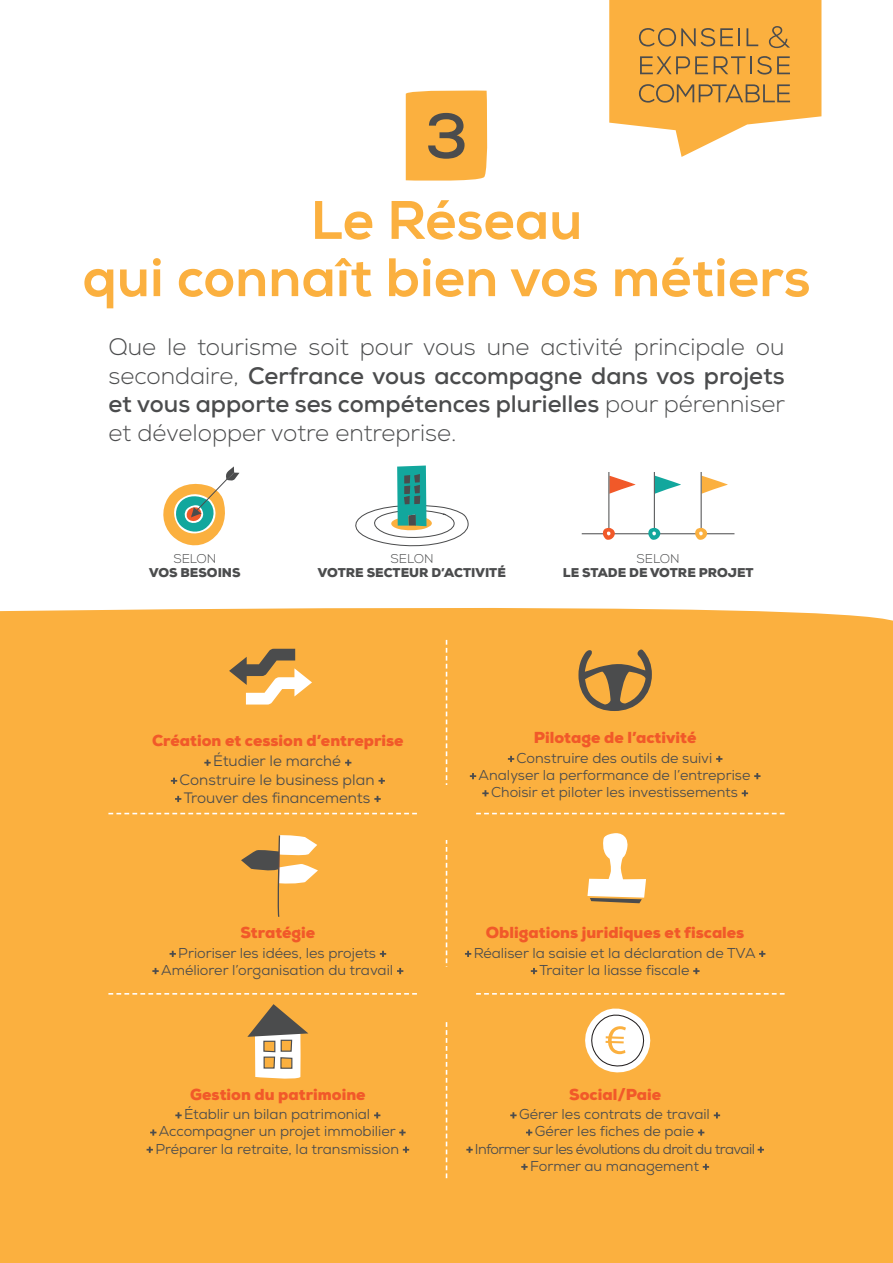
<style>
.page{position:relative;width:893px;height:1263px;background:#fff}
.page>*{position:absolute;margin:0;border:0;box-sizing:border-box;transform-origin:0 0}
.t1{font:700 63.6px "Nexa";color:#4b4c4d}
.t2{font:54px/57.3px "Nexa X Bold";color:#fbb03f;text-align:center}
.t3{font:300 23.85px/28.7px "Nexa";color:#4b4c4d;text-align:justify}
.t4{font:900 15.9px "Nexa";color:#f15929}
.t5{font:15.15px/18.1px "Nexa";color:#4b4c4d;text-align:center}
.t6{font:14.25px/17.1px "Nexa";color:#4b4c4d;text-align:center}
.t7{font:900 12.75px "Nexa";color:#4b4c4d}
.t8{font:300 12.75px "Nexa";color:#4b4c4d}
.s1{font-weight:700}
</style>
<div class="page">
<div style="left:406px;top:90px;width:82px;height:91px;background:#fbb03f"></div>
<svg style="left:163px;top:466px;width:76px;height:80px"></svg>
<svg style="left:355px;top:465px;width:114px;height:82px"></svg>
<svg style="left:609px;top:476px;width:27px;height:18px"></svg>
<hr style="left:608px;top:472px;width:1px;height:61px;background:#4b4c4d">
<hr style="left:582px;top:533px;width:152px;height:1px;background:#4b4c4d">
<svg style="left:603px;top:528px;width:12px;height:12px"></svg>
<svg style="left:655px;top:476px;width:26px;height:18px"></svg>
<hr style="left:654px;top:472px;width:1px;height:61px;background:#4b4c4d">
<svg style="left:648px;top:528px;width:12px;height:12px"></svg>
<svg style="left:702px;top:476px;width:26px;height:18px"></svg>
<hr style="left:701px;top:472px;width:1px;height:61px;background:#4b4c4d">
<svg style="left:695px;top:528px;width:12px;height:12px"></svg>
<svg style="left:609px;top:0;width:212px;height:157px"></svg>
<div style="left:0;top:608px;width:893px;height:655px;background:#fbb03f"></div>
<div style="left:108px;top:640px;width:677px;height:538px;background:#fbb03f"></div>
<svg style="left:891px;top:727px;width:2px;height:377px"></svg>
<div style="left:827px;top:630px;width:64px;height:609px;background:#fbb03f"></div>
<h1 class="t1" style="left:425px;top:95px;width:44px">3</h1>
<h2 class="t2" style="left:82px;top:192px;width:730px">Le Réseau<br>qui connaît bien vos métiers</h2>
<h3 class="t3" style="left:108px;top:333px;width:678px">Que le tourisme soit pour vous une activité principale ou secondaire, <span class="s1">Cerfrance vous accompagne dans vos projets et vous apporte ses compétences plurielles</span> pour pérenniser et développer votre entreprise.</h3>
<p class="t8" style="left:173px;top:551px;width:45px">SELON</p>
<p class="t7" style="left:149px;top:565px;width:93px">VOS BESOINS</p>
<p class="t8" style="left:390px;top:551px;width:45px">SELON</p>
<p class="t7" style="left:318px;top:565px;width:189px">VOTRE SECTEUR D’ACTIVITÉ</p>
<p class="t8" style="left:637px;top:551px;width:45px">SELON</p>
<p class="t7" style="left:563px;top:565px;width:192px">LE STADE DE VOTRE PROJET</p>
<p class="t4" style="left:152px;top:730px;width:253px">Création et cession d’entreprise</p>
<p class="t5" style="left:180px;top:752px;width:196px">Étudier le marché<br>Construire le business plan<br>Trouver des financements</p>
<p class="t4" style="left:240px;top:922px;width:76px">Stratégie</p>
<p class="t6" style="left:161px;top:944px;width:234px">Prioriser les idées, les projets<br>Améliorer l’organisation du travail</p>
<p class="t4" style="left:190px;top:1084px;width:177px">Gestion du patrimoine</p>
<p class="t6" style="left:155px;top:1106px;width:245px">Établir un bilan patrimonial<br>Accompagner un projet immobilier<br>Préparer la retraite, la transmission</p>
<p class="t4" style="left:534px;top:727px;width:164px">Pilotage de l’activité</p>
<p class="t6" style="left:479px;top:749px;width:273px">Construire des outils de suivi<br>Analyser la performance de l’entreprise<br>Choisir et piloter les investissements</p>
<p class="t4" style="left:486px;top:922px;width:260px">Obligations juridiques et fiscales</p>
<p class="t6" style="left:474px;top:944px;width:284px">Réaliser la saisie et la déclaration de TVA<br>Traiter la liasse fiscale</p>
<p class="t4" style="left:569px;top:1084px;width:94px">Social/Paie</p>
<p class="t6" style="left:475px;top:1106px;width:282px">Gérer les contrats de travail<br>Gérer les fiches de paie<br>Informer sur les évolutions du droit du travail<br>Former au management</p>
</div>
